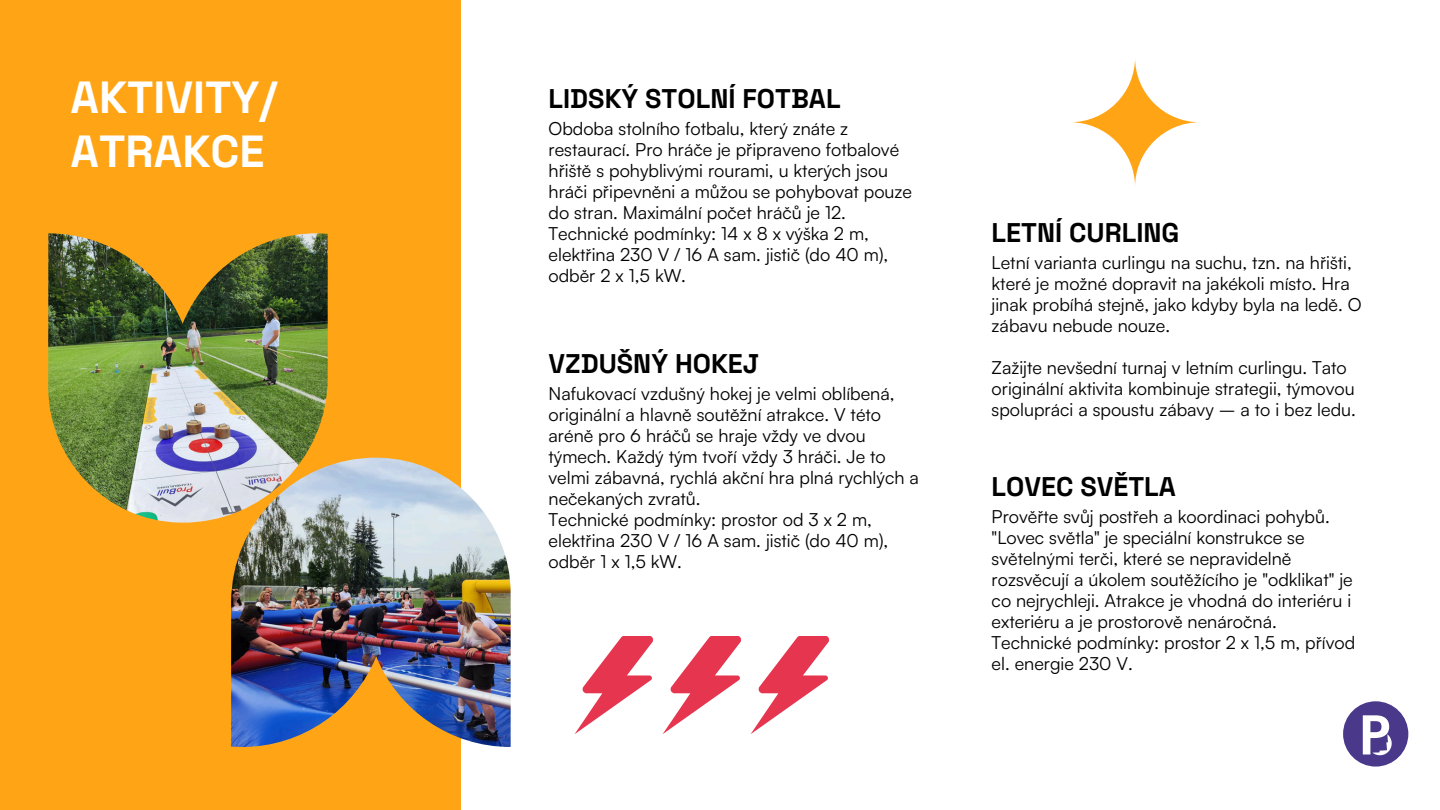
<style>
.page{position:relative;width:1440px;height:810px;background:#fff}
.page>*{position:absolute;margin:0;border:0;box-sizing:border-box;transform-origin:0 0}
.t1{font:700 45px/54px "Space Grotesk";color:#fff}
.t2{font:700 27px "Space Grotesk";color:#000}
.t3{font:18px/21px "Satoshi";color:#000}
</style>
<div class="page">
<div style="left:0;top:0;width:461px;height:810px;background:#ffa515"></div>
<div style="left:1343px;top:701px;width:65px;height:66px;background:#4a388b;border-radius:50%"></div>
<svg style="left:1363px;top:715px;width:29px;height:41px"></svg>
<img style="left:48px;top:233px;width:280px;height:290px">
<img style="left:231px;top:458px;width:280px;height:289px">
<svg style="left:575px;top:636px;width:78px;height:98px"></svg>
<svg style="left:663px;top:636px;width:78px;height:98px"></svg>
<svg style="left:751px;top:636px;width:78px;height:98px"></svg>
<svg style="left:1070px;top:57px;width:130px;height:130px"></svg>
<p class="t1" style="left:70px;top:70px;width:208px">AKTIVITY/<br>ATRAKCE</p>
<p class="t2" style="left:549px;top:81px;width:294px">LIDSKÝ STOLNÍ FOTBAL</p>
<p class="t3" style="left:549px;top:117px;width:365px">Obdoba stolního fotbalu, který znáte z restaurací. Pro hráče je připraveno fotbalové hřiště s pohyblivými rourami, u kterých jsou hráči připevněni a můžou se pohybovat pouze do stran. Maximální počet hráčů je 12.<br>Technické podmínky: 14 x 8 x výška 2 m, elektřina 230 V / 16 A sam. jistič (do 40 m), odběr 2 x 1,5 kW.</p>
<p class="t2" style="left:549px;top:347px;width:212px">VZDUŠNÝ HOKEJ</p>
<p class="t3" style="left:549px;top:383px;width:372px">Nafukovací vzdušný hokej je velmi oblíbená, originální a hlavně soutěžní atrakce. V této aréně pro 6 hráčů se hraje vždy ve dvou týmech. Každý tým tvoří vždy 3 hráči. Je to velmi zábavná, rychlá akční hra plná rychlých a nečekaných zvratů.</p>
<p class="t3" style="left:549px;top:509px;width:341px">Technické podmínky: prostor od 3 x 2 m, elektřina 230 V / 16 A sam. jistič (do 40 m), odběr 1 x 1,5 kW.</p>
<p class="t2" style="left:992px;top:215px;width:189px">LETNÍ CURLING</p>
<p class="t3" style="left:992px;top:251px;width:372px">Letní varianta curlingu na suchu, tzn. na hřišti, které je možné dopravit na jakékoli místo. Hra jinak probíhá stejně, jako kdyby byla na ledě. O zábavu nebude nouze.</p>
<p class="t3" style="left:992px;top:356px;width:366px">Zažijte nevšední turnaj v letním curlingu. Tato originální aktivita kombinuje strategii, týmovou spolupráci a spoustu zábavy – a to i bez ledu.</p>
<p class="t2" style="left:992px;top:469px;width:186px">LOVEC SVĚTLA</p>
<p class="t3" style="left:992px;top:505px;width:363px">Prověřte svůj postřeh a koordinaci pohybů. "Lovec světla" je speciální konstrukce se světelnými terči, které se nepravidelně rozsvěcují a úkolem soutěžícího je "odklikat" je co nejrychleji. Atrakce je vhodná do interiéru i exteriéru a je prostorově nenáročná.</p>
<p class="t3" style="left:992px;top:631px;width:365px">Technické podmínky: prostor 2 x 1,5 m, přívod el. energie 230 V.</p>
</div>
